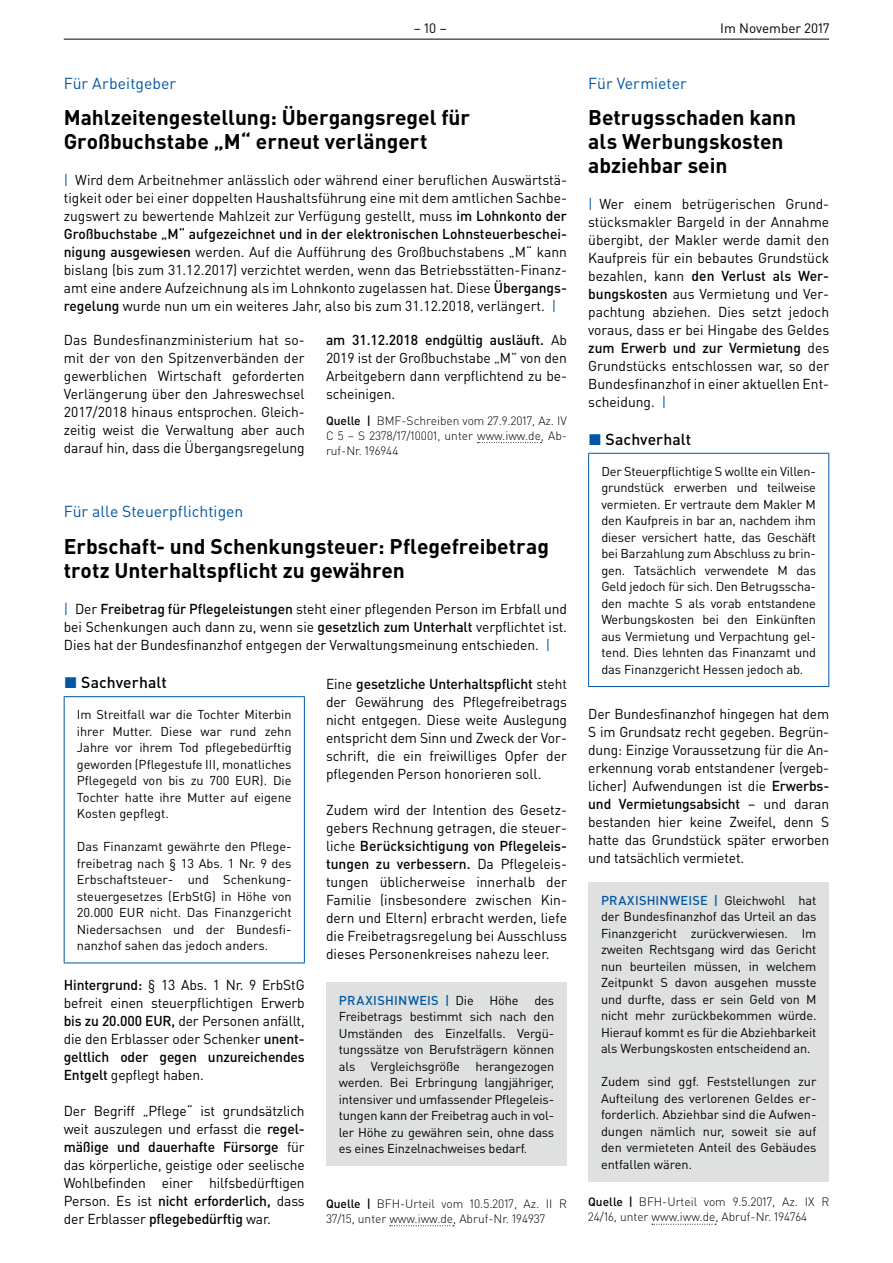
<style>
.page{position:relative;width:893px;height:1263px;background:#fff}
.page>*{position:absolute;margin:0;border:0;box-sizing:border-box;transform-origin:0 0}
.t1{font:700 21px/24px "DIN Pro";color:#000002}
.t2{font:15.75px "DIN Pro";color:#0157a2}
.t3{font:500 15.75px "DIN Pro";letter-spacing:.005em;color:#000002}
.t4{font:14.25px/18px "DIN Pro";letter-spacing:-.005em;color:#000002;text-align:justify}
.t5{font:13.5px "DIN Pro";color:#000002}
.t6{font:12.75px/16.5px "DIN Pro";letter-spacing:-.01em;color:#000002;text-align:justify}
.t7{font:300 12px/15px "DIN Pro";color:#000002}
.s1{color:#0157a2}
.s2{font-weight:500}
.s3{font-weight:500;color:#0157a2}
</style>
<div class="page">
<hr style="left:64px;top:39px;width:765px;height:1px;background:#000002">
<svg style="left:652px;top:1224px;width:64px;height:1px"></svg>
<hr style="left:588px;top:453px;width:241px;height:1px;background:#0157a2">
<hr style="left:588px;top:454px;width:1px;height:232px;background:#0157a2">
<hr style="left:828px;top:454px;width:1px;height:232px;background:#0157a2">
<hr style="left:588px;top:686px;width:241px;height:1px;background:#0157a2">
<div style="left:588px;top:882px;width:241px;height:300px;background:#dfe1e1"></div>
<hr style="left:64px;top:696px;width:241px;height:1px;background:#0157a2">
<hr style="left:64px;top:697px;width:1px;height:265px;background:#0157a2">
<hr style="left:304px;top:697px;width:1px;height:265px;background:#0157a2">
<hr style="left:64px;top:962px;width:241px;height:1px;background:#0157a2">
<svg style="left:390px;top:1225px;width:64px;height:1px"></svg>
<div style="left:326px;top:982px;width:241px;height:184px;background:#dfe1e1"></div>
<svg style="left:477px;top:442px;width:65px;height:1px"></svg>
<p class="t5" style="left:414px;top:19px;width:34px">– 10 –</p>
<p class="t5" style="left:720px;top:19px;width:111px">Im November 2017</p>
<p class="t2" style="left:64px;top:73px;width:114px">Für Arbeitgeber</p>
<h1 class="t1" style="left:64px;top:105px;width:408px">Mahlzeitengestellung: Übergangsregel für<br>Großbuchstabe „M“ erneut verlängert</h1>
<p class="t4" style="left:64px;top:171px;width:505px"><span class="s1">|</span> Wird dem Arbeitnehmer anlässlich oder während einer beruflichen Auswärtstä&shy;tigkeit oder bei einer doppelten Haushaltsführung eine mit dem amtlichen Sachbe&shy;zugswert zu bewertende Mahlzeit zur Verfügung gestellt, muss <span class="s2">im Lohnkonto der Großbuchstabe „M“ aufgezeichnet und in der elektronischen Lohnsteuerbeschei&shy;nigung ausgewiesen</span> werden. Auf die Aufführung des Großbuchstabens „M“ kann bislang (bis zum 31.12.2017) verzichtet werden, wenn das Betriebsstätten-Finanz&shy;amt eine andere Aufzeichnung als im Lohnkonto zugelassen hat. Diese <span class="s2">Übergangs&shy;regelung</span> wurde nun um ein weiteres Jahr, also bis zum 31.12.2018, verlängert. <span class="s1">|</span></p>
<p class="t4" style="left:64px;top:330px;width:242px">Das Bundesfinanzministerium hat so&shy;mit der von den Spitzenverbänden der gewerblichen Wirtschaft geforderten Verlängerung über den Jahreswechsel 2017/2018 hinaus entsprochen. Gleich&shy;zeitig weist die Verwaltung aber auch darauf hin, dass die Übergangsregelung</p>
<p class="t4" style="left:326px;top:330px;width:242px"><span class="s2">am 31.12.2018 endgültig ausläuft.</span> Ab 2019 ist der Großbuchstabe „M” von den Arbeitgebern dann verpflichtend zu be&shy;scheinigen.</p>
<p class="t7" style="left:326px;top:412px;width:242px;text-align:justify"><span class="s2">Quelle |</span> BMF-Schreiben vom 27.9.2017, Az. IV C 5 – S 2378/17/10001, unter www.iww.de, Ab&shy;ruf-Nr. 196944</p>
<p class="t2" style="left:64px;top:500px;width:181px">Für alle Steuerpflichtigen</p>
<h1 class="t1" style="left:64px;top:534px;width:487px">Erbschaft- und Schenkungsteuer: Pflegefreibetrag trotz Unterhaltspflicht zu gewähren</h1>
<p class="t4" style="left:64px;top:600px;width:505px"><span class="s1">|</span> Der <span class="s2">Freibetrag für Pflegeleistungen</span> steht einer pflegenden Person im Erbfall und bei Schenkungen auch dann zu, wenn sie <span class="s2">gesetzlich zum Unterhalt</span> verpflichtet ist.<br>Dies hat der Bundesfinanzhof entgegen der Verwaltungsmeinung entschieden. <span class="s1">|</span></p>
<p class="t3" style="left:64px;top:672px;width:104px"><span class="s1">◼</span> Sachverhalt</p>
<p class="t6" style="left:77px;top:706px;width:216px">Im Streitfall war die Tochter Miterbin ihrer Mutter. Diese war rund zehn Jahre vor ihrem Tod pflegebedürftig geworden (Pflegestufe III, monatliches Pflegegeld von bis zu 700 EUR). Die Tochter hatte ihre Mutter auf eigene Kosten gepflegt.</p>
<p class="t6" style="left:77px;top:838px;width:216px">Das Finanzamt gewährte den Pflege&shy;freibetrag nach § 13 Abs. 1 Nr. 9 des Erbschaftsteuer- und Schenkung&shy;steuergesetzes (ErbStG) in Höhe von 20.000 EUR nicht. Das Finanzgericht Niedersachsen und der Bundesfi&shy;nanzhof sahen das jedoch anders.</p>
<p class="t4" style="left:64px;top:975px;width:242px"><span class="s2">Hintergrund:</span> § 13 Abs. 1 Nr. 9 ErbStG befreit einen steuerpflichtigen Erwerb <span class="s2">bis zu 20.000 EUR,</span> der Personen anfällt, die den Erblasser oder Schenker <span class="s2">unent&shy;geltlich oder gegen unzureichendes Entgelt</span> gepflegt haben.</p>
<p class="t4" style="left:64px;top:1101px;width:242px">Der Begriff „Pflege“ ist grundsätzlich weit auszulegen und erfasst die <span class="s2">regel&shy;mäßige und dauerhafte Fürsorge</span> für das körperliche, geistige oder seelische Wohlbefinden einer hilfsbedürftigen Person. Es ist <span class="s2">nicht erforderlich,</span> dass der Erblasser <span class="s2">pflegebedürftig</span> war.</p>
<p class="t4" style="left:326px;top:674px;width:242px">Eine <span class="s2">gesetzliche Unterhaltspflicht</span> steht der Gewährung des Pflegefreibetrags nicht entgegen. Diese weite Auslegung entspricht dem Sinn und Zweck der Vor&shy;schrift, die ein freiwilliges Opfer der pflegenden Person honorieren soll.</p>
<p class="t4" style="left:326px;top:800px;width:242px">Zudem wird der Intention des Gesetz&shy;gebers Rechnung getragen, die steuer&shy;liche <span class="s2">Berücksichtigung von Pflegeleis&shy;tungen zu verbessern.</span> Da Pflegeleis&shy;tungen üblicherweise innerhalb der Familie (insbesondere zwischen Kin&shy;dern und Eltern) erbracht werden, liefe die Freibetragsregelung bei Ausschluss dieses Personenkreises nahezu leer.</p>
<p class="t6" style="left:339px;top:991px;width:217px"><span class="s3">PRAXISHINWEIS |</span> Die Höhe des Freibetrags bestimmt sich nach den Umständen des Einzelfalls. Vergü&shy;tungssätze von Berufsträgern können als Vergleichsgröße herangezogen werden. Bei Erbringung langjähriger, intensiver und umfassender Pflegeleis&shy;tungen kann der Freibetrag auch in vol&shy;ler Höhe zu gewähren sein, ohne dass es eines Einzelnachweises bedarf.</p>
<p class="t7" style="left:326px;top:1195px;width:242px"><span class="s2">Quelle |</span> BFH-Urteil vom 10.5.2017, Az. II R<br>37/15, unter www.iww.de, Abruf-Nr. 194937</p>
<p class="t2" style="left:588px;top:73px;width:100px">Für Vermieter</p>
<h1 class="t1" style="left:588px;top:105px;width:210px">Betrugsschaden kann als Werbungskosten abziehbar sein</h1>
<p class="t4" style="left:588px;top:195px;width:242px"><span class="s1">|</span> Wer einem betrügerischen Grund&shy;stücksmakler Bargeld in der Annahme übergibt, der Makler werde damit den Kaufpreis für ein bebautes Grundstück bezahlen, kann <span class="s2">den Verlust als Wer&shy;bungskosten</span> aus Vermietung und Ver&shy;pachtung abziehen. Dies setzt jedoch voraus, dass er bei Hingabe des Geldes <span class="s2">zum Erwerb und zur Vermietung</span> des Grundstücks entschlossen war, so der Bundesfinanzhof in einer aktuellen Ent&shy;scheidung. <span class="s1">|</span></p>
<p class="t3" style="left:589px;top:428px;width:104px"><span class="s1">◼</span> Sachverhalt</p>
<p class="t6" style="left:601px;top:462px;width:216px">Der Steuerpflichtige S wollte ein Villen&shy;grundstück erwerben und teilweise vermieten. Er vertraute dem Makler M den Kaufpreis in bar an, nachdem ihm dieser versichert hatte, das Geschäft bei Barzahlung zum Abschluss zu brin&shy;gen. Tatsächlich verwendete M das Geld jedoch für sich. Den Betrugsscha&shy;den machte S als vorab entstandene Werbungskosten bei den Einkünften aus Vermietung und Verpachtung gel&shy;tend. Dies lehnten das Finanzamt und das Finanzgericht Hessen jedoch ab.</p>
<p class="t4" style="left:588px;top:705px;width:242px">Der Bundesfinanzhof hingegen hat dem S im Grundsatz recht gegeben. Begrün&shy;dung: Einzige Voraussetzung für die An&shy;erkennung vorab entstandener (vergeb&shy;licher) Aufwendungen ist die <span class="s2">Erwerbs&shy;und Vermietungsabsicht</span> – und daran bestanden hier keine Zweifel, denn S hatte das Grundstück später erworben und tatsächlich vermietet.</p>
<p class="t6" style="left:601px;top:891px;width:217px"><span class="s3">PRAXISHINWEISE |</span> Gleichwohl hat der Bundesfinanzhof das Urteil an das Finanzgericht zurückverwiesen. Im zweiten Rechtsgang wird das Gericht nun beurteilen müssen, in welchem Zeitpunkt S davon ausgehen musste und durfte, dass er sein Geld von M nicht mehr zurückbekommen würde.<br>Hierauf kommt es für die Abziehbarkeit als Werbungskosten entscheidend an.</p>
<p class="t6" style="left:601px;top:1073px;width:217px">Zudem sind ggf. Feststellungen zur Aufteilung des verlorenen Geldes er&shy;forderlich. Abziehbar sind die Aufwen&shy;dungen nämlich nur, soweit sie auf den vermieteten Anteil des Gebäudes entfallen wären.</p>
<p class="t7" style="left:588px;top:1194px;width:242px"><span class="s2">Quelle |</span> BFH-Urteil vom 9.5.2017, Az. IX R<br>24/16, unter www.iww.de, Abruf-Nr. 194764</p>
</div>
